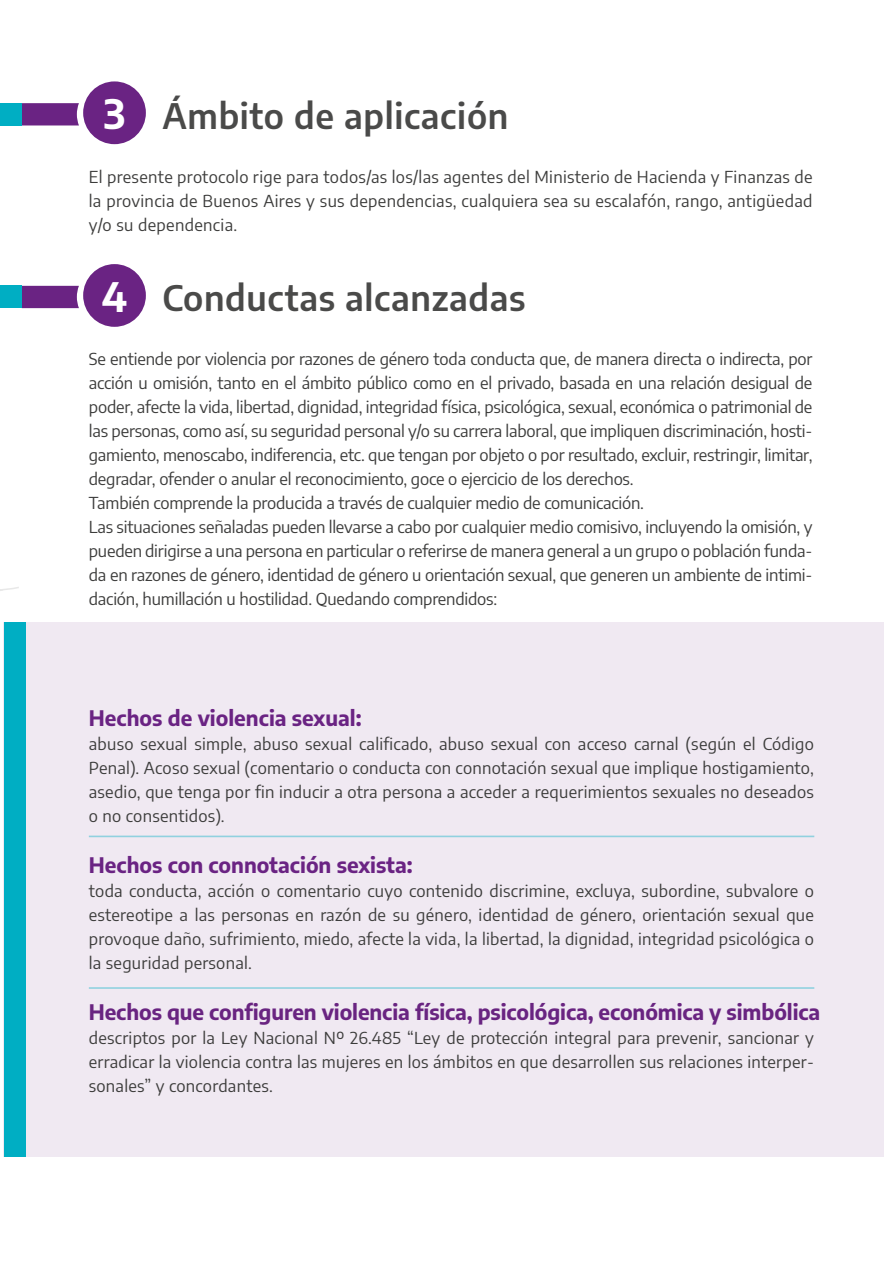
<style>
.page{position:relative;width:893px;height:1263px;background:#fff}
.page>*{position:absolute;margin:0;border:0;box-sizing:border-box;transform-origin:0 0}
.t1{font:600 34.5px "Encode Sans";letter-spacing:.02em;color:#4a4a49}
.t2{font:700 21px "Encode Sans";letter-spacing:-.005em;color:#692481}
.t3{font:700 21px "Encode Sans";color:#6a2383}
.t4{font:16.5px/24px "Encode Sans";letter-spacing:-.01em;color:#3c3c3b;text-align:justify}
.s1{font-weight:700;font-size:39.75px;color:#fff}
</style>
<div class="page">
<div style="left:4px;top:623px;width:880px;height:534px;background:#f0e9f2"></div>
<div style="left:4px;top:623px;width:21px;height:534px;background:#00aec3"></div>
<hr style="left:89px;top:835px;width:725px;height:2px;background:#00aec3">
<hr style="left:89px;top:987px;width:725px;height:2px;background:#00aec3">
<div style="left:83px;top:81px;width:63px;height:63px;background:#6a2383;border-radius:50%"></div>
<svg style="left:22px;top:103px;width:57px;height:22px"></svg>
<div style="left:0;top:103px;width:22px;height:22px;background:#00aec3"></div>
<div style="left:83px;top:264px;width:63px;height:63px;background:#6a2383;border-radius:50%"></div>
<svg style="left:0;top:286px;width:79px;height:384px"></svg>
<div style="left:0;top:286px;width:22px;height:22px;background:#00aec3"></div>
<h1 class="t1" style="left:104px;top:91px;width:406px"><span class="s1">3</span> Ámbito de aplicación</h1>
<p class="t4" style="left:89px;top:164px;width:725px">El presente protocolo rige para todos/as los/las agentes del Ministerio de Hacienda y Finanzas de la provincia de Buenos Aires y sus dependencias, cualquiera sea su escalafón, rango, antigüedad y/o su dependencia.</p>
<h1 class="t1" style="left:102px;top:273px;width:425px"><span class="s1">4</span> Conductas alcanzadas</h1>
<p class="t4" style="left:89px;top:346px;width:725px;text-align:left">Se entiende por violencia por razones de género toda conducta que, de manera directa o indirecta, por acción u omisión, tanto en el ámbito público como en el privado, basada en una relación desigual de poder, afecte la vida, libertad, dignidad, integridad física, psicológica, sexual, económica o patrimonial de las personas, como así, su seguridad personal y/o su carrera laboral, que impliquen discriminación, hosti&shy;gamiento, menoscabo, indiferencia, etc. que tengan por objeto o por resultado, excluir, restringir, limitar, degradar, ofender o anular el reconocimiento, goce o ejercicio de los derechos.<br>También comprende la producida a través de cualquier medio de comunicación.<br>Las situaciones señaladas pueden llevarse a cabo por cualquier medio comisivo, incluyendo la omisión, y pueden dirigirse a una persona en particular o referirse de manera general a un grupo o población funda&shy;da en razones de género, identidad de género u orientación sexual, que generen un ambiente de intimi&shy;dación, humillación u hostilidad. Quedando comprendidos:</p>
<p class="t3" style="left:89px;top:703px;width:274px">Hechos de violencia sexual:</p>
<p class="t4" style="left:89px;top:731px;width:727px">abuso sexual simple, abuso sexual calificado, abuso sexual con acceso carnal (según el Código Penal). Acoso sexual (comentario o conducta con connotación sexual que implique hostigamiento, asedio, que tenga por fin inducir a otra persona a acceder a requerimientos sexuales no deseados o no consentidos).</p>
<p class="t3" style="left:89px;top:850px;width:325px">Hechos con connotación sexista:</p>
<p class="t4" style="left:89px;top:878px;width:727px">toda conducta, acción o comentario cuyo contenido discrimine, excluya, subordine, subvalore o estereotipe a las personas en razón de su género, identidad de género, orientación sexual que provoque daño, sufrimiento, miedo, afecte la vida, la libertad, la dignidad, integridad psicológica o la seguridad personal.</p>
<p class="t2" style="left:89px;top:997px;width:733px">Hechos que configuren violencia física, psicológica, económica y simbólica</p>
<p class="t4" style="left:89px;top:1025px;width:727px">descriptos por la Ley Nacional Nº 26.485 “Ley de protección integral para prevenir, sancionar y erradicar la violencia contra las mujeres en los ámbitos en que desarrollen sus relaciones interper&shy;sonales” y concordantes.</p>
</div>
